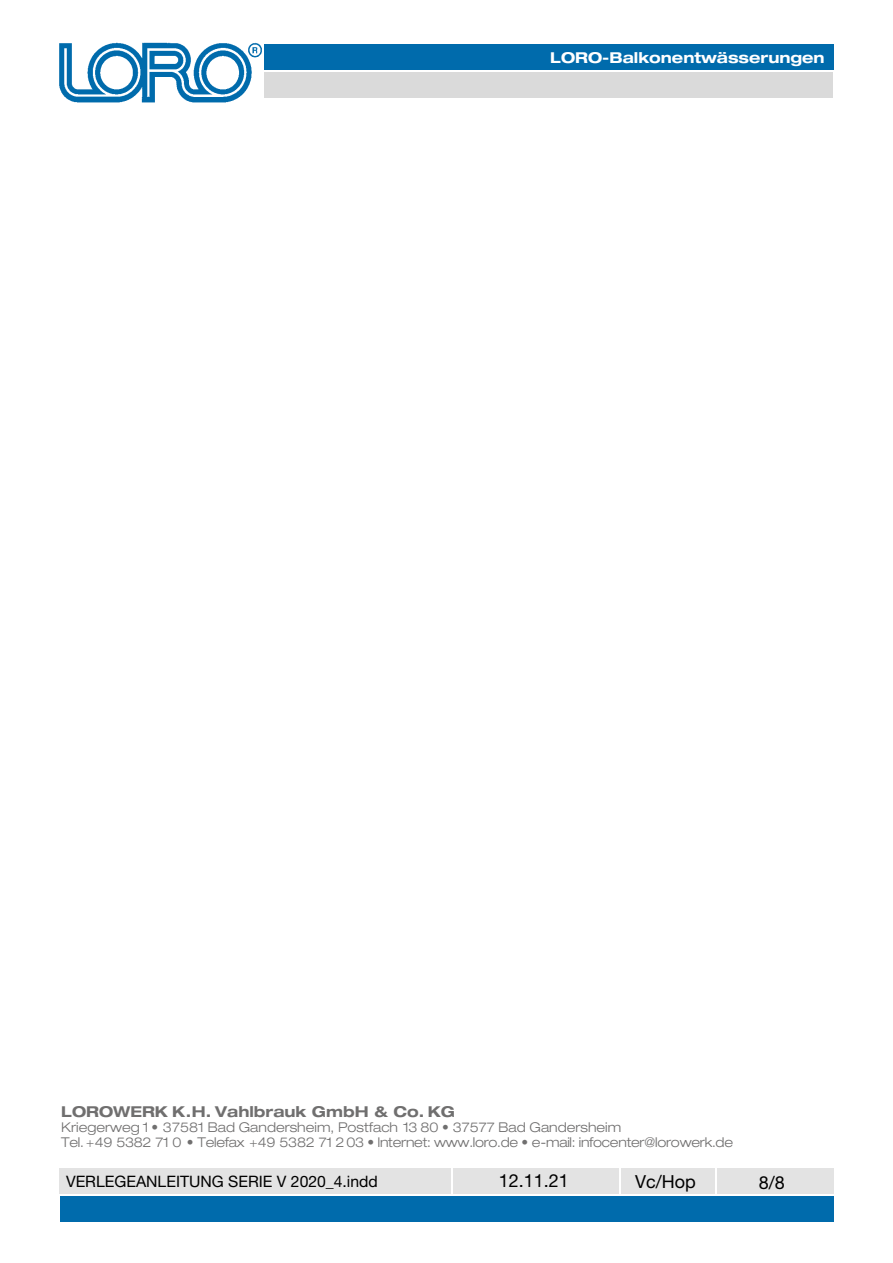
<style>
.page{position:relative;width:893px;height:1263px;background:#fff}
.page>*{position:absolute;margin:0;border:0;box-sizing:border-box;transform-origin:0 0}
.t1{font:18px "Helvetica Neue LT Std";color:#000}
.t2{font:15.75px "Helvetica Neue LT Std";color:#000}
.t3{font:700 expanded 15px "Helvetica Neue LT Std";color:#706f6f}
.t4{font:700 expanded 15px "Helvetica Neue LT Std";color:#fff}
.t5{font:300 expanded 13.5px/15px "Helvetica Neue LT Std";letter-spacing:-.02em;color:#706f6f}
</style>
<div class="page">
<div style="left:60px;top:1196px;width:774px;height:26px;background:#006bac"></div>
<div style="left:60px;top:1168px;width:391px;height:25px;background:#e3e3e3"></div>
<div style="left:453px;top:1168px;width:166px;height:25px;background:#e3e3e3"></div>
<div style="left:621px;top:1168px;width:94px;height:25px;background:#e3e3e3"></div>
<div style="left:717px;top:1168px;width:117px;height:25px;background:#e3e3e3"></div>
<img style="left:59px;top:42px;width:203px;height:61px">
<div style="left:264px;top:45px;width:569px;height:25px;background:#006bac"></div>
<div style="left:264px;top:72px;width:569px;height:26px;background:#dadada"></div>
<p class="t4" style="left:550px;top:48px;width:276px">LORO-Balkonentwässerungen</p>
<p class="t3" style="left:61px;top:1102px;width:395px">LOROWERK K.H. Vahlbrauk GmbH &amp; Co. KG</p>
<p class="t5" style="left:61px;top:1120px;width:673px">Kriegerweg 1 • 37581 Bad Gandersheim, Postfach 13 80 • 37577 Bad Gandersheim<br>Tel. +49 5382 71 0 • Telefax +49 5382 71 203 • Internet: www.loro.de • e-mail: infocenter@lorowerk.de</p>
<p class="t2" style="left:66px;top:1172px;width:313px">VERLEGEANLEITUNG SERIE V 2020_4.indd</p>
<h1 class="t1" style="left:499px;top:1170px;width:72px">12.11.21</h1>
<h1 class="t1" style="left:635px;top:1170px;width:62px">Vc/Hop</h1>
<h1 class="t1" style="left:759px;top:1172px;width:28px">8/8</h1>
</div>
